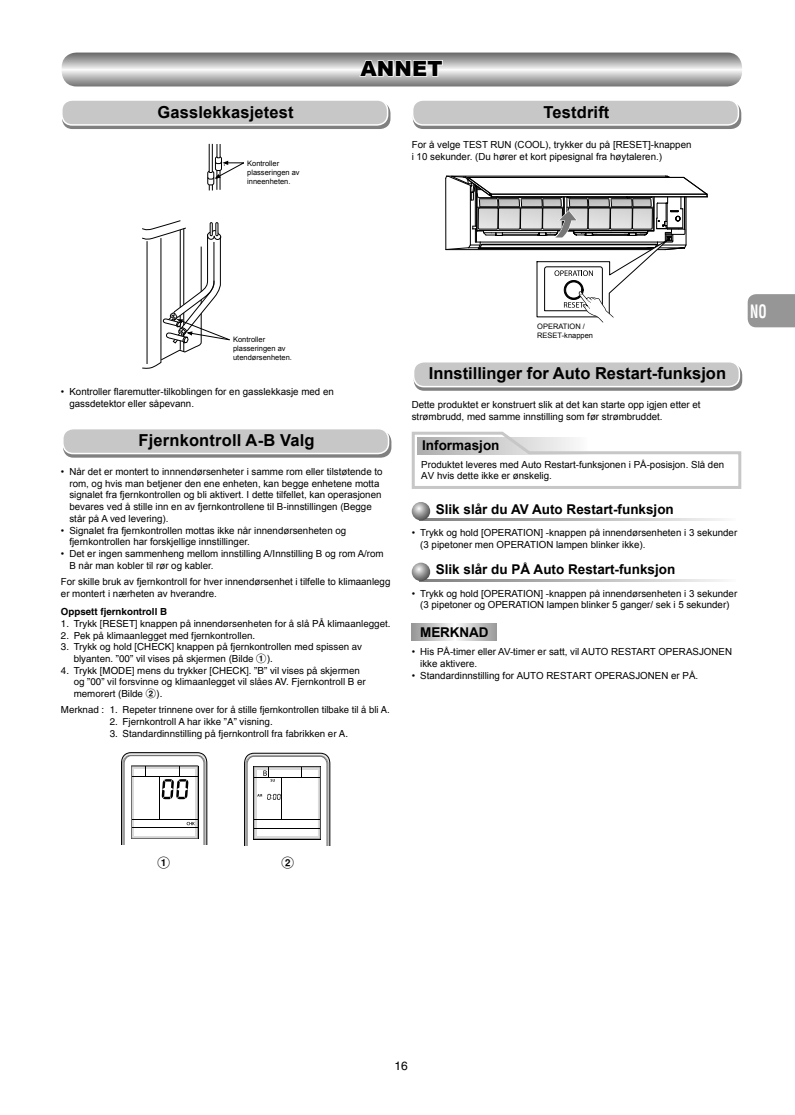
<style>
.page{position:relative;width:795px;height:1115px;background:#fff}
.page>*{position:absolute;margin:0;border:0;box-sizing:border-box;transform-origin:0 0}
.t1{font:900 21px "Arial";letter-spacing:.01em;color:#000}
.t2{font:700 condensed 18px "Helvetica";color:#fff;scale:.75 1}
.t3{font:700 16.5px "Arial";letter-spacing:.01em;color:#000}
.t4{font:700 13.5px "Arial";color:#000}
.t5{font:12px "Circl Posi A";color:#000}
.t6{font:12px "Helvetica";color:#000}
.t7{font:9.75px/11.7px "Arial";color:#000}
.t8{font:9.75px/11.7px "Helvetica";color:#000}
.t9{font:700 9.75px "Helvetica";color:#000}
.t10{font:7.5px/9px "Arial";color:#000}
.s1{font-family:"Circl Posi A"}
</style>
<div class="page">
<svg style="left:62px;top:52px;width:680px;height:34px;background:#afafaf"></svg>
<svg style="left:358px;top:59px;width:86px;height:19px"></svg>
<div style="left:62px;top:103px;width:328px;height:26px;background:#808080;border-radius:11px"></div>
<div style="left:62px;top:100px;width:326px;height:25px;background:#c7c7c7;border-radius:11px"></div>
<div style="left:61px;top:99px;width:327px;height:27px;border:2px solid #fff;border-radius:11px"></div>
<svg style="left:63px;top:431px;width:328px;height:26px"></svg>
<div style="left:63px;top:428px;width:326px;height:25px;background:#c7c7c7;border-radius:11px"></div>
<div style="left:62px;top:428px;width:327px;height:26px;border:2px solid #fff;border-radius:11px"></div>
<svg style="left:142px;top:220px;width:88px;height:149px"></svg>
<svg style="left:207px;top:143px;width:37px;height:47px"></svg>
<div style="left:413px;top:103px;width:328px;height:26px;background:#808080;border-radius:11px"></div>
<div style="left:413px;top:100px;width:325px;height:25px;background:#c7c7c7;border-radius:11px"></div>
<div style="left:412px;top:99px;width:327px;height:27px;border:2px solid #fff;border-radius:11px"></div>
<svg style="left:424px;top:518px;width:299px;height:2px"></svg>
<svg style="left:412px;top:502px;width:18px;height:18px"></svg>
<svg style="left:445px;top:176px;width:263px;height:146px"></svg>
<svg style="left:414px;top:364px;width:328px;height:27px"></svg>
<div style="left:414px;top:361px;width:325px;height:25px;background:#c7c7c7;border-radius:11px"></div>
<div style="left:413px;top:361px;width:327px;height:26px;border:2px solid #fff;border-radius:11px"></div>
<svg style="left:411px;top:431px;width:331px;height:58px"></svg>
<svg style="left:424px;top:579px;width:299px;height:2px"></svg>
<svg style="left:412px;top:562px;width:18px;height:19px"></svg>
<svg style="left:412px;top:623px;width:85px;height:17px"></svg>
<svg style="left:121px;top:752px;width:87px;height:92px"></svg>
<hr style="left:132px;top:776px;width:66px;height:1px;background:#000">
<hr style="left:132px;top:819px;width:66px;height:1px;background:#000">
<hr style="left:132px;top:827px;width:66px;height:1px;background:#000">
<hr style="left:159px;top:776px;width:1px;height:43px;background:#000">
<svg style="left:244px;top:752px;width:87px;height:93px"></svg>
<div style="left:748px;top:294px;width:47px;height:33px;background:#969696"></div>
<h3 class="t3" style="left:157px;top:103px;width:138px">Gasslekkasjetest</h3>
<p class="t10" style="left:247px;top:158px;width:54px">Kontroller plasseringen av inneenheten.</p>
<h1 class="t1" style="left:360px;top:53px;width:84px">ANNET</h1>
<h3 class="t3" style="left:543px;top:103px;width:68px">Testdrift</h3>
<p class="t7" style="left:412px;top:139px;width:281px">For å velge TEST RUN (COOL), trykker du på [RESET]-knappen i 10 sekunder. (Du hører et kort pipesignal fra høytaleren.)</p>
<p class="t10" style="left:233px;top:335px;width:60px">Kontroller plasseringen av utendørsenheten.</p>
<p class="t7" style="left:69px;top:386px;width:266px;text-indent:-9px">• Kontroller flaremutter-tilkoblingen for en gasslekkasje med en gassdetektor eller såpevann.</p>
<h3 class="t3" style="left:139px;top:431px;width:178px">Fjernkontroll A-B Valg</h3>
<p class="t7" style="left:69px;top:465px;width:315px;text-indent:-9px">• Når det er montert to innnendørsenheter i samme rom eller tilstøtende to rom, og hvis man betjener den ene enheten, kan begge enhetene motta signalet fra fjernkontrollen og bli aktivert. I dette tilfellet, kan operasjonen bevares ved å stille inn en av fjernkontrollene til B-innstillingen (Begge står på A ved levering).</p>
<p class="t7" style="left:69px;top:524px;width:278px;text-indent:-9px">• Signalet fra fjernkontrollen mottas ikke når innendørsenheten og fjernkontrollen har forskjellige innstillinger.</p>
<p class="t7" style="left:69px;top:547px;width:316px;text-indent:-9px">• Det er ingen sammenheng mellom innstilling A/Innstilling B og rom A/rom<br>B når man kobler til rør og kabler.</p>
<p class="t7" style="left:61px;top:576px;width:331px">For skille bruk av fjernkontroll for hver innendørsenhet i tilfelle to klimaanlegg er montert i nærheten av hverandre.</p>
<p class="t9" style="left:61px;top:608px;width:108px">Oppsett fjernkontroll B</p>
<p class="t8" style="left:61px;top:618px;width:331px">1. Trykk [RESET] knappen på innendørsenheten for å slå PÅ klimaanlegget.</p>
<p class="t8" style="left:61px;top:630px;width:196px">2. Pek på klimaanlegget med fjernkontrollen.</p>
<p class="t8" style="left:74px;top:641px;width:290px;text-indent:-13px">3. Trykk og hold [CHECK] knappen på fjernkontrollen med spissen av blyanten. ”00” vil vises på skjermen (Bilde <span class="s1">1</span>).</p>
<p class="t8" style="left:74px;top:665px;width:294px;text-indent:-13px">4. Trykk [MODE] mens du trykker [CHECK]. ”B” vil vises på skjermen og ”00” vil forsvinne og klimaanlegget vil slåes AV. Fjernkontroll B er memorert (Bilde <span class="s1">2</span>).</p>
<p class="t8" style="left:61px;top:704px;width:330px">Merknad : 1. Repeter trinnene over for å stille fjernkontrollen tilbake til å bli A.</p>
<p class="t8" style="left:110px;top:716px;width:164px">2. Fjernkontroll A har ikke ”A” visning.</p>
<p class="t8" style="left:110px;top:728px;width:240px">3. Standardinnstilling på fjernkontroll fra fabrikken er A.</p>
<p class="t10" style="left:537px;top:321px;width:57px">OPERATION /<br>RESET-knappen</p>
<h3 class="t3" style="left:429px;top:364px;width:299px">Innstillinger for Auto Restart-funksjon</h3>
<p class="t7" style="left:412px;top:399px;width:290px">Dette produktet er konstruert slik at det kan starte opp igjen etter et strømbrudd, med samme innstilling som før strømbruddet.</p>
<h3 class="t4" style="left:422px;top:438px;width:79px">Informasjon</h3>
<p class="t7" style="left:421px;top:458px;width:304px">Produktet leveres med Auto Restart-funksjonen i PÅ-posisjon. Slå den<br>AV hvis dette ikke er ønskelig.</p>
<h3 class="t4" style="left:436px;top:501px;width:240px">Slik slår du AV Auto Restart-funksjon</h3>
<p class="t7" style="left:420px;top:526px;width:318px;text-indent:-9px">• Trykk og hold [OPERATION] -knappen på innendørsenheten i 3 sekunder (3 pipetoner men OPERATION lampen blinker ikke).</p>
<h3 class="t4" style="left:436px;top:562px;width:241px">Slik slår du PÅ Auto Restart-funksjon</h3>
<p class="t7" style="left:412px;top:587px;width:327px;text-align:center">• Trykk og hold [OPERATION] -knappen på innendørsenheten i 3 sekunder (3 pipetoner og OPERATION lampen blinker 5 ganger/ sek i 5 sekunder)</p>
<h3 class="t4" style="left:420px;top:624px;width:70px">MERKNAD</h3>
<p class="t7" style="left:412px;top:645px;width:322px">• His PÅ-timer eller AV-timer er satt, vil AUTO RESTART OPERASJONEN</p>
<p class="t7" style="left:412px;top:669px;width:288px">• Standardinnstilling for AUTO RESTART OPERASJONEN er PÅ.</p>
<p class="t7" style="left:420px;top:657px;width:58px">ikke aktivere.</p>
<h2 class="t2" style="left:750px;top:303px;width:23px">NO</h2>
<p class="t5" style="left:158px;top:856px;width:15px">1</p>
<p class="t5" style="left:281px;top:856px;width:15px">2</p>
<p class="t6" style="left:394px;top:1060px;width:15px">16</p>
</div>
